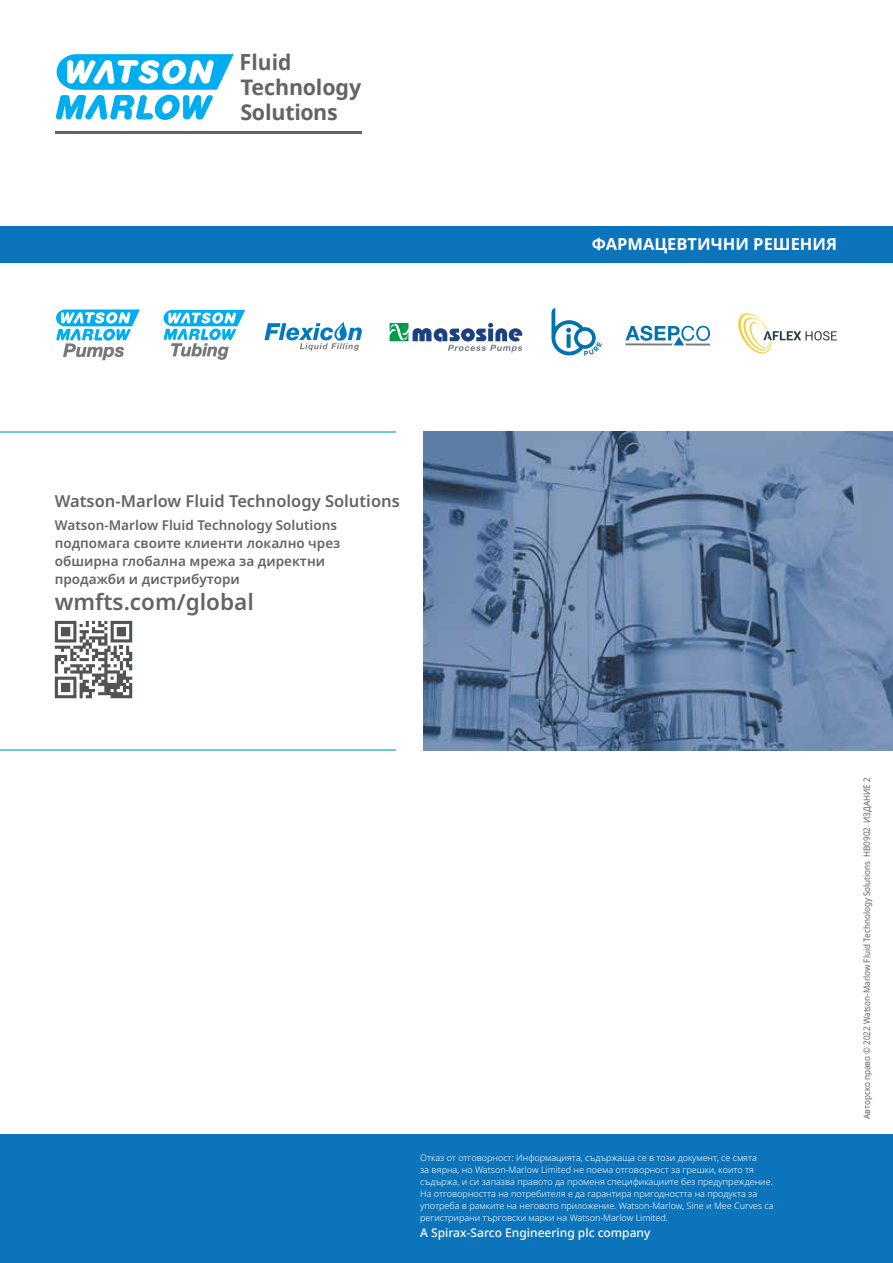
<style>
.page{position:relative;width:893px;height:1263px;background:#fff}
.page>*{position:absolute;margin:0;border:0;box-sizing:border-box;transform-origin:0 0}
.t1{font:600 22.5px "Noto Sans";color:#636466}
.t2{font:700 21.45px/24.6px "Noto Sans";letter-spacing:-.01em;color:#636466}
.t3{font:600 16.5px "Noto Sans";color:#636466}
.t4{font:700 16.5px "Noto Sans";color:#fff}
.t5{font:600 13.5px/18px "Noto Sans";color:#636466}
.t6{font:500 12px "Noto Sans";color:#fff}
.t7{font:300 9px/12px "Noto Sans";color:#fff}
.t8{font:9px "Noto Sans";color:#636466;scale:.9 1}
.s1{font-size:22.2px}
</style>
<div class="page">
<div style="left:0;top:226px;width:893px;height:36px;background:#0b74bb"></div>
<div style="left:0;top:1134px;width:893px;height:129px;background:#0b74bb"></div>
<svg style="left:55px;top:621px;width:77px;height:77px"></svg>
<hr style="left:0;top:431px;width:395px;height:1px;background:#6ecbd2">
<hr style="left:0;top:750px;width:395px;height:1px;background:#6ecbd2">
<svg style="left:738px;top:313px;width:99px;height:41px"></svg>
<svg style="left:551px;top:308px;width:51px;height:48px"></svg>
<svg style="left:264px;top:321px;width:98px;height:30px"></svg>
<svg style="left:56px;top:309px;width:84px;height:51px"></svg>
<svg style="left:164px;top:310px;width:81px;height:50px"></svg>
<svg style="left:625px;top:326px;width:85px;height:19px"></svg>
<svg style="left:390px;top:322px;width:132px;height:30px"></svg>
<img style="left:423px;top:431px;width:470px;height:320px">
<hr style="left:55px;top:132px;width:306px;height:2px;background:#636466">
<svg style="left:56px;top:54px;width:178px;height:66px"></svg>
<h2 class="t2" style="left:240px;top:50px;width:123px"><span class="s1">F</span>luid<br>Technology<br>Solutions</h2>
<h3 class="t4" style="left:592px;top:232px;width:247px">ФАРМАЦЕВТИЧНИ РЕШЕНИЯ</h3>
<h3 class="t3" style="left:55px;top:489px;width:346px">Watson-Marlow Fluid Technology Solutions</h3>
<h3 class="t5" style="left:55px;top:517px;width:287px">Watson-Marlow Fluid Technology Solutions подпомага своите клиенти локално чрез обширна глобална мрежа за директни продажби и дистрибутори</h3>
<h1 class="t1" style="left:55px;top:586px;width:201px">wmfts.com/global</h1>
<p class="t7" style="left:420px;top:1152px;width:355px">Отказ от отговорност: Информацията, съдържаща се в този документ, се смята<br>за вярна, но Watson-Marlow Limited не поема отговорност за грешки, които тя съдържа, и си запазва правото да променя спецификациите без предупреждение.<br>На отговорността на потребителя е да гарантира пригодността на продукта за употреба в рамките на неговото приложение. Watson-Marlow, Sine и Mee Curves са регистрирани търговски марки на Watson-Marlow Limited.</p>
<h3 class="t6" style="left:420px;top:1224px;width:232px">A Spirax-Sarco Engineering plc company</h3>
<p class="t8" style="left:860px;top:1119px;width:380px;rotate:-90deg">Авторско право © 2022 Watson-Marlow Fluid Technology Solutions HB0902 ИЗДАНИЕ 2</p>
</div>
